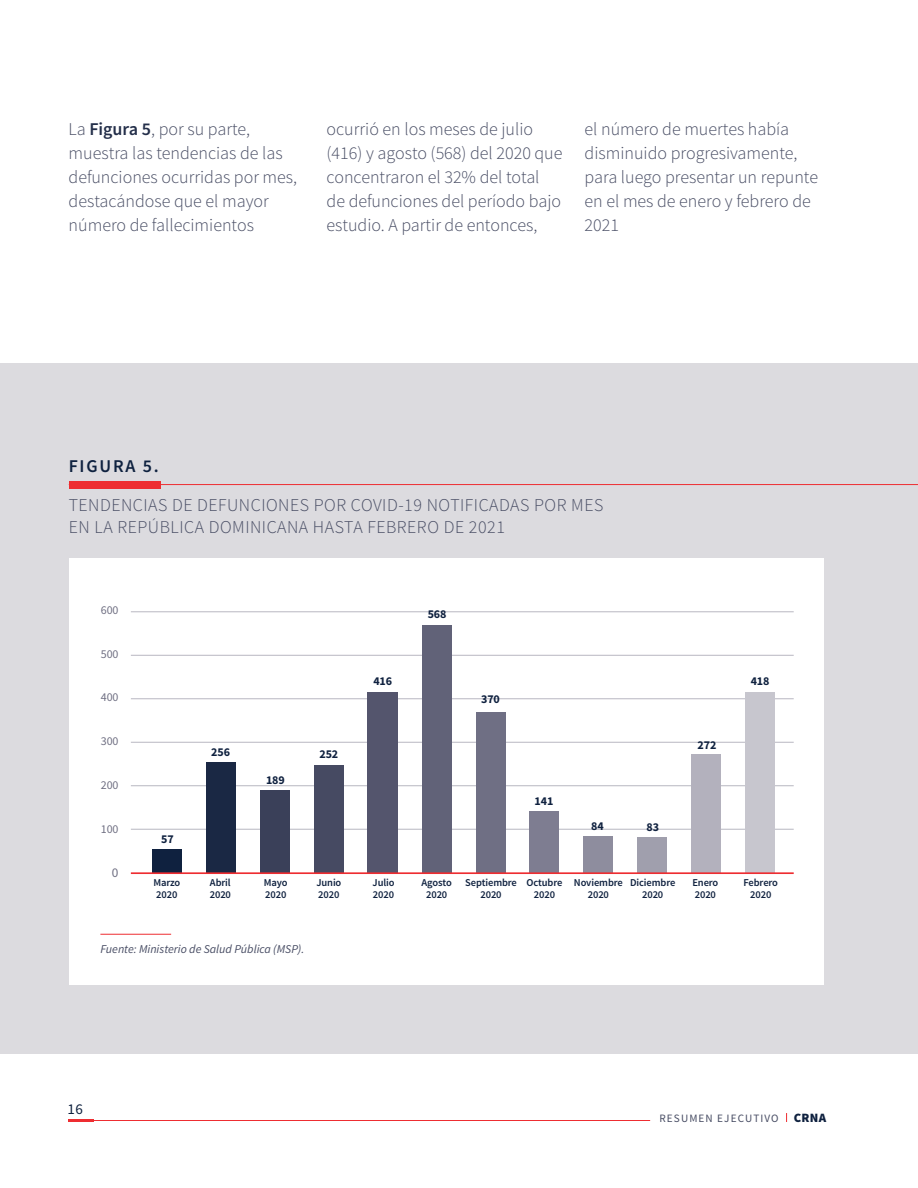
<style>
.page{position:relative;width:918px;height:1188px;background:#fff}
.page>*{position:absolute;margin:0;border:0;box-sizing:border-box;transform-origin:0 0}
.t1{font:300 18px/24px "Source Sans Pro";color:#484d64}
.t2{font:300 18px/21.6px "Source Sans Pro";letter-spacing:.03em;color:#484d64}
.t3{font:600 18px "Source Sans Pro";letter-spacing:.1em;color:#0e213f}
.t4{font:15px "Source Sans Pro";color:#0f213f}
.t5{font:13.35px "Source Sans Pro";color:#707083}
.t6{font:italic 12px "Source Sans Pro";color:#484d64}
.t7{font:700 12px "Source Sans Pro";letter-spacing:-.01em;color:#0f213f}
.t8{font:12px "Source Sans Pro";letter-spacing:-.01em;color:#707083}
.t9{font:11.25px "Source Sans Pro";letter-spacing:.1em;color:#484d64}
.t10{font:600 10.5px/12px "Source Sans Pro";letter-spacing:-.01em;color:#0f213f}
.s1{font-weight:600;color:#242f4a}
.s2{font-weight:900;font-size:12.75px;color:#0f213f}
</style>
<div class="page">
<div style="left:0;top:363px;width:917px;height:691px;background:#dcdbdf"></div>
<div style="left:69px;top:558px;width:754px;height:427px;background:#fff"></div>
<hr style="left:69px;top:484px;width:849px;height:1px;background:#ee2d31">
<div style="left:69px;top:481px;width:91px;height:7px;background:#ee2d31"></div>
<hr style="left:131px;top:699px;width:663px;height:1px;background:#b8b7c1">
<hr style="left:131px;top:742px;width:663px;height:1px;background:#b8b7c1">
<hr style="left:131px;top:785px;width:663px;height:1px;background:#b8b7c1">
<hr style="left:131px;top:829px;width:663px;height:1px;background:#b8b7c1">
<div style="left:476px;top:712px;width:30px;height:161px;background:#6f6f84"></div>
<div style="left:529px;top:811px;width:30px;height:62px;background:#7e7d91"></div>
<div style="left:583px;top:836px;width:30px;height:37px;background:#8e8d9e"></div>
<hr style="left:131px;top:612px;width:663px;height:1px;background:#b8b7c1">
<hr style="left:131px;top:655px;width:663px;height:1px;background:#b8b7c1">
<div style="left:206px;top:762px;width:30px;height:111px;background:#1a2844"></div>
<div style="left:260px;top:791px;width:30px;height:82px;background:#3a4059"></div>
<div style="left:314px;top:765px;width:30px;height:108px;background:#464a62"></div>
<div style="left:152px;top:849px;width:30px;height:24px;background:#0f213f"></div>
<div style="left:637px;top:838px;width:30px;height:35px;background:#a09fad"></div>
<div style="left:691px;top:754px;width:30px;height:119px;background:#b3b1bd"></div>
<div style="left:745px;top:692px;width:30px;height:181px;background:#c7c6ce"></div>
<div style="left:368px;top:692px;width:30px;height:181px;background:#54556d"></div>
<hr style="left:100px;top:934px;width:71px;height:1px;background:#ee2d31">
<div style="left:422px;top:625px;width:30px;height:248px;background:#616278"></div>
<hr style="left:131px;top:872px;width:663px;height:2px;background:#ee2d31">
<hr style="left:80px;top:1120px;width:570px;height:1px;background:#ee2d31">
<hr style="left:68px;top:1119px;width:26px;height:3px;background:#ee2d31">
<p class="t1" style="left:69px;top:117px;width:230px">La <span class="s1">Figura 5</span>, por su parte, muestra las tendencias de las defunciones ocurridas por mes, destacándose que el mayor número de fallecimientos</p>
<p class="t1" style="left:327px;top:117px;width:237px">ocurrió en los meses de julio (416) y agosto (568) del 2020 que concentraron el 32% del total de defunciones del período bajo estudio. A partir de entonces,</p>
<p class="t1" style="left:585px;top:117px;width:235px">el número de muertes había disminuido progresivamente, para luego presentar un repunte en el mes de enero y febrero de<br>2021</p>
<p class="t3" style="left:69px;top:454px;width:91px">FIGURA 5.</p>
<p class="t2" style="left:69px;top:494px;width:536px">TENDENCIAS DE DEFUNCIONES POR COVID-19 NOTIFICADAS POR MES<br>EN LA REPÚBLICA DOMINICANA HASTA FEBRERO DE 2021</p>
<p class="t8" style="left:101px;top:602px;width:19px">600</p>
<p class="t8" style="left:101px;top:646px;width:19px">500</p>
<p class="t8" style="left:101px;top:690px;width:19px">400</p>
<p class="t8" style="left:101px;top:734px;width:19px">300</p>
<p class="t8" style="left:101px;top:777px;width:19px">200</p>
<p class="t8" style="left:101px;top:821px;width:19px">100</p>
<p class="t5" style="left:112px;top:864px;width:8px">0</p>
<p class="t7" style="left:161px;top:831px;width:14px">57</p>
<p class="t7" style="left:211px;top:744px;width:20px">256</p>
<p class="t7" style="left:266px;top:772px;width:20px">189</p>
<p class="t7" style="left:320px;top:746px;width:20px">252</p>
<p class="t7" style="left:373px;top:673px;width:20px">416</p>
<p class="t7" style="left:428px;top:607px;width:20px">568</p>
<p class="t7" style="left:481px;top:692px;width:20px">370</p>
<p class="t7" style="left:535px;top:793px;width:20px">141</p>
<p class="t7" style="left:591px;top:819px;width:14px">84</p>
<p class="t7" style="left:646px;top:819px;width:14px">83</p>
<p class="t7" style="left:698px;top:737px;width:20px">272</p>
<p class="t7" style="left:751px;top:673px;width:20px">418</p>
<p class="t10" style="left:153px;top:877px;width:28px">Marzo<br>2020</p>
<p class="t10" style="left:210px;top:877px;width:23px">Abril<br>2020</p>
<p class="t10" style="left:264px;top:877px;width:25px">Mayo<br>2020</p>
<p class="t10" style="left:692px;top:877px;width:27px">Enero<br>2020</p>
<p class="t10" style="left:744px;top:877px;width:36px;text-align:center">Febrero<br>2020</p>
<p class="t10" style="left:316px;top:877px;width:26px">Junio<br>2020</p>
<p class="t10" style="left:373px;top:877px;width:23px">Julio<br>2020</p>
<p class="t10" style="left:422px;top:877px;width:32px;text-align:center">Agosto<br>2020</p>
<p class="t10" style="left:465px;top:877px;width:53px;text-align:center">Septiembre<br>2020</p>
<p class="t10" style="left:574px;top:877px;width:50px;text-align:center">Noviembre<br>2020</p>
<p class="t10" style="left:630px;top:877px;width:47px;text-align:center">Diciembre<br>2020</p>
<p class="t10" style="left:527px;top:877px;width:37px;text-align:center">Octubre<br>2020</p>
<p class="t6" style="left:100px;top:941px;width:205px">Fuente: Ministerio de Salud Pública (MSP).</p>
<p class="t4" style="left:68px;top:1100px;width:17px">16</p>
<p class="t9" style="left:659px;top:1111px;width:168px">RESUMEN EJECUTIVO <span class="s2">CRNA</span></p>
</div>
